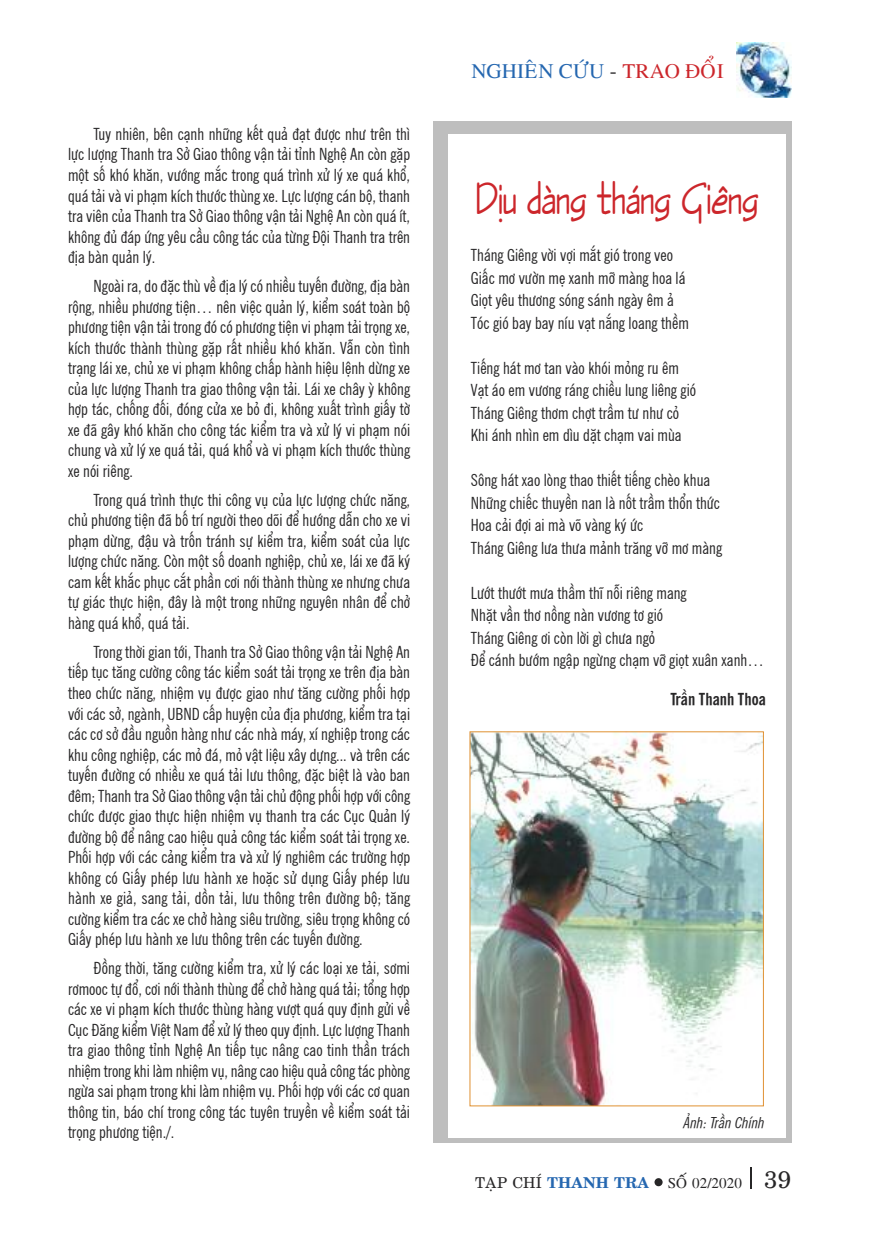
<style>
.page{position:relative;width:885px;height:1238px;background:#fff}
.page>*{position:absolute;margin:0;border:0;box-sizing:border-box;transform-origin:0 0}
.t1{font:48.15px "UVN Thoi Dai 2";color:#cc262b;scale:.84 1}
.t2{font:21px "VNI Times";color:#2567b0}
.t3{font:16.5px/20.5px "UVN Tin Tuc Hep";color:#272627;text-align:justify}
.t4{font:700 16.5px "UVN Tin Tuc Hep";color:#272627}
.t5{font:italic 15.3px "UVN Tin Tuc Hep";color:#272627}
.t6{font:15px "VNI Times";color:#272627}
.s1{color:#272627}
.s2{color:#cc262b}
.s3{font-family:"VNI Centur"}
.s4{font-family:"VNI Centur Bold";color:#2567b0}
.s5{font-family:"VNI Centur";font-size:24px}
</style>
<div class="page">
<img style="left:737px;top:43px;width:54px;height:55px">
<div style="left:654px;top:1178px;width:8px;height:8px;background:#272627;border-radius:50%"></div>
<svg style="left:750px;top:1167px;width:1px;height:21px"></svg>
<div style="left:433px;top:121px;width:358px;height:1021px;background:#bebebe"></div>
<div style="left:448px;top:134px;width:338px;height:1003px;background:#fff"></div>
<img style="left:472px;top:733px;width:289px;height:370px">
<p class="t3" style="left:68px;top:122px;width:343px;text-indent:26px">Tuy nhiên, bên cạnh những kết quả đạt được như trên thì lực lượng Thanh tra Sở Giao thông vận tải tỉnh Nghệ An còn gặp một số khó khăn, vướng mắc trong quá trình xử lý xe quá khổ, quá tải và vi phạm kích thước thùng xe. Lực lượng cán bộ, thanh tra viên của Thanh tra Sở Giao thông vận tải Nghệ An còn quá ít, không đủ đáp ứng yêu cầu công tác của từng Đội Thanh tra trên địa bàn quản lý.</p>
<p class="t3" style="left:68px;top:274px;width:343px;text-indent:26px">Ngoài ra, do đặc thù về địa lý có nhiều tuyến đường, địa bàn rộng, nhiều phương tiện… nên việc quản lý, kiểm soát toàn bộ phương tiện vận tải trong đó có phương tiện vi phạm tải trọng xe, kích thước thành thùng gặp rất nhiều khó khăn. Vẫn còn tình trạng lái xe, chủ xe vi phạm không chấp hành hiệu lệnh dừng xe của lực lượng Thanh tra giao thông vận tải. Lái xe chây ỳ không hợp tác, chống đối, đóng cửa xe bỏ đi, không xuất trình giấy tờ xe đã gây khó khăn cho công tác kiểm tra và xử lý vi phạm nói chung và xử lý xe quá tải, quá khổ và vi phạm kích thước thùng xe nói riêng.</p>
<p class="t3" style="left:68px;top:488px;width:343px;text-indent:26px">Trong quá trình thực thi công vụ của lực lượng chức năng, chủ phương tiện đã bố trí người theo dõi để hướng dẫn cho xe vi phạm dừng, đậu và trốn tránh sự kiểm tra, kiểm soát của lực lượng chức năng. Còn một số doanh nghiệp, chủ xe, lái xe đã ký cam kết khắc phục cắt phần cơi nới thành thùng xe nhưng chưa tự giác thực hiện, đây là một trong những nguyên nhân để chở hàng quá khổ, quá tải.</p>
<p class="t3" style="left:68px;top:640px;width:343px;text-indent:26px">Trong thời gian tới, Thanh tra Sở Giao thông vận tải Nghệ An tiếp tục tăng cường công tác kiểm soát tải trọng xe trên địa bàn theo chức năng, nhiệm vụ được giao như tăng cường phối hợp với các sở, ngành, UBND cấp huyện của địa phương, kiểm tra tại các cơ sở đầu nguồn hàng như các nhà máy, xí nghiệp trong các khu công nghiệp, các mỏ đá, mỏ vật liệu xây dựng... và trên các tuyến đường có nhiều xe quá tải lưu thông, đặc biệt là vào ban đêm; Thanh tra Sở Giao thông vận tải chủ động phối hợp với công chức được giao thực hiện nhiệm vụ thanh tra các Cục Quản lý đường bộ để nâng cao hiệu quả công tác kiểm soát tải trọng xe.<br>Phối hợp với các cảng kiểm tra và xử lý nghiêm các trường hợp không có Giấy phép lưu hành xe hoặc sử dụng Giấy phép lưu hành xe giả, sang tải, dồn tải, lưu thông trên đường bộ; tăng cường kiểm tra các xe chở hàng siêu trường, siêu trọng không có Giấy phép lưu hành xe lưu thông trên các tuyến đường.</p>
<p class="t3" style="left:68px;top:956px;width:343px;text-indent:26px">Đồng thời, tăng cường kiểm tra, xử lý các loại xe tải, sơmi rơmooc tự đổ, cơi nới thành thùng để chở hàng quá tải; tổng hợp các xe vi phạm kích thước thùng hàng vượt quá quy định gửi về Cục Đăng kiểm Việt Nam để xử lý theo quy định. Lực lượng Thanh tra giao thông tỉnh Nghệ An tiếp tục nâng cao tinh thần trách nhiệm trong khi làm nhiệm vụ, nâng cao hiệu quả công tác phòng ngừa sai phạm trong khi làm nhiệm vụ. Phối hợp với các cơ quan thông tin, báo chí trong công tác tuyên truyền về kiểm soát tải trọng phương tiện./.</p>
<p class="t2" style="left:471px;top:56px;width:258px">NGHIEÂN CÖÙU <span class="s1">-</span> <span class="s2">TRAO ÑOÅI</span></p>
<h1 class="t1" style="left:476px;top:167px;width:338px">Dịu dàng tháng Giêng</h1>
<p class="t3" style="left:471px;top:242px;width:219px;line-height:22.5px;text-align:left">Tháng Giêng vời vợi mắt gió trong veo Giấc mơ vườn mẹ xanh mỡ màng hoa lá Giọt yêu thương sóng sánh ngày êm ả Tóc gió bay bay níu vạt nắng loang thềm</p>
<p class="t3" style="left:471px;top:355px;width:227px;line-height:22.5px;text-align:left">Tiếng hát mơ tan vào khói mỏng ru êm Vạt áo em vương ráng chiều lung liêng gió Tháng Giêng thơm chợt trầm tư như cỏ Khi ánh nhìn em dìu dặt chạm vai mùa</p>
<p class="t3" style="left:471px;top:467px;width:253px;line-height:22.5px;text-align:left">Sông hát xao lòng thao thiết tiếng chèo khua Những chiếc thuyền nan là nốt trầm thổn thức Hoa cải đợi ai mà võ vàng ký ức<br>Tháng Giêng lưa thưa mảnh trăng vỡ mơ màng</p>
<p class="t3" style="left:471px;top:580px;width:294px;line-height:22.5px;text-align:left">Lướt thướt mưa thầm thĩ nỗi riêng mang<br>Nhặt vần thơ nồng nàn vương tơ gió<br>Tháng Giêng ơi còn lời gì chưa ngỏ<br>Để cánh bướm ngập ngừng chạm vỡ giọt xuân xanh…</p>
<p class="t4" style="left:670px;top:686px;width:97px">Trần Thanh Thoa</p>
<p class="t5" style="left:683px;top:1110px;width:83px">Ảnh: Trần Chính</p>
<p class="t6" style="left:475px;top:1172px;width:317px"><span class="s3">TAÏP CHÍ</span> <span class="s4">THANH TRA</span> SOÁÂ02/2020 <span class="s5">39</span></p>
</div>
